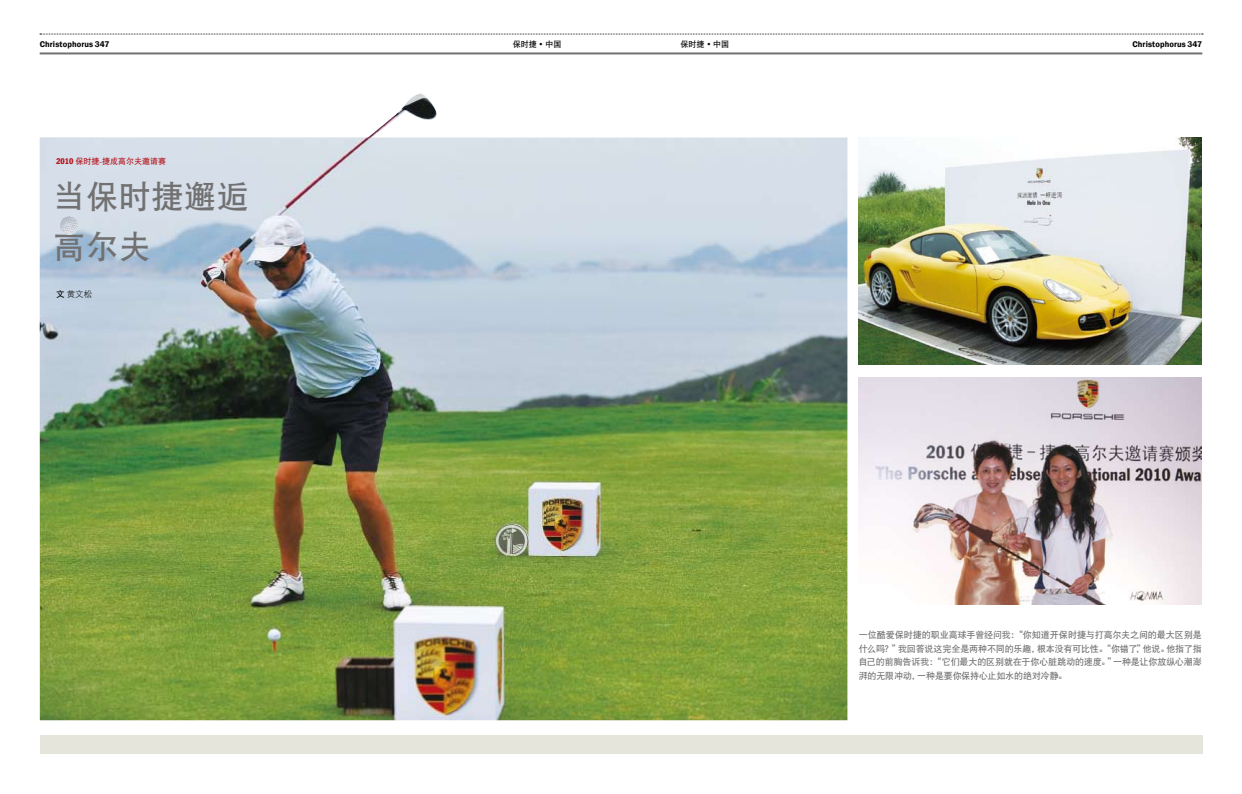
<style>
.page{position:relative;width:1242px;height:794px;background:#fff}
.page>*{position:absolute;margin:0;border:0;box-sizing:border-box;transform-origin:0 0}
.t1{font:32px/50px "DFP Hei W7";letter-spacing:.02em;color:#727172}
.t2{font:9px/13.5px "DFP Hei W7";letter-spacing:-.015em;color:#727172;text-align:justify}
.t3{font:600 8.5px "Franklin Gothic";letter-spacing:.015em;color:#000}
.t4{font:8.5px "DFP Hei W3";color:#000}
.t5{font:8px "DFP Hei W7";color:#b4161c}
.t6{font:8px "DFP Hei W7";color:#000}
.s1{font-family:"Franklin Gothic";font-weight:600;font-size:8.5px}
.s2{font-family:"Porsche Franklin Gothic";font-stretch:condensed}
.s3{font-family:"DFP Hei W7"}
</style>
<div class="page">
<img style="left:858px;top:377px;width:343px;height:228px">
<img style="left:40px;top:94px;width:807px;height:626px">
<div style="left:40px;top:735px;width:1162px;height:18px;background:#e6e5db"></div>
<svg style="left:40px;top:34px;width:1163px;height:1px"></svg>
<hr style="left:40px;top:52px;width:1162px;height:2px;background:#727172">
<img style="left:858px;top:137px;width:343px;height:228px">
<svg style="left:59px;top:217px;width:20px;height:19px"></svg>
<p class="t6" style="left:513px;top:40px;width:50px">保时捷 <span class="s1">•</span> 中国</p>
<p class="t6" style="left:680px;top:40px;width:50px">保时捷 <span class="s1">•</span> 中国</p>
<p class="t3" style="left:40px;top:39px;width:71px">Christophorus 347</p>
<p class="t3" style="left:1132px;top:39px;width:71px">Christophorus 347</p>
<p class="t5" style="left:56px;top:157px;width:111px"><span class="s2">2010</span> 保时捷-捷成高尔夫邀请赛</p>
<h1 class="t1" style="left:53px;top:170px;width:197px">当保时捷邂逅高尔夫</h1>
<p class="t4" style="left:56px;top:289px;width:38px"><span class="s3">文</span>黄文松</p>
<p class="t2" style="left:858px;top:628px;width:344px">一位酷爱保时捷的职业高球手曾经问我：“你知道开保时捷与打高尔夫之间的最大区别是什么吗？”我回答说这完全是两种不同的乐趣，根本没有可比性。“你错了，”他说。他指了指自己的前胸告诉我：“它们最大的区别就在于你心脏跳动的速度。”一种是让你放纵心潮澎湃的无限冲动，一种是要你保持心止如水的绝对冷静。</p>
</div>
